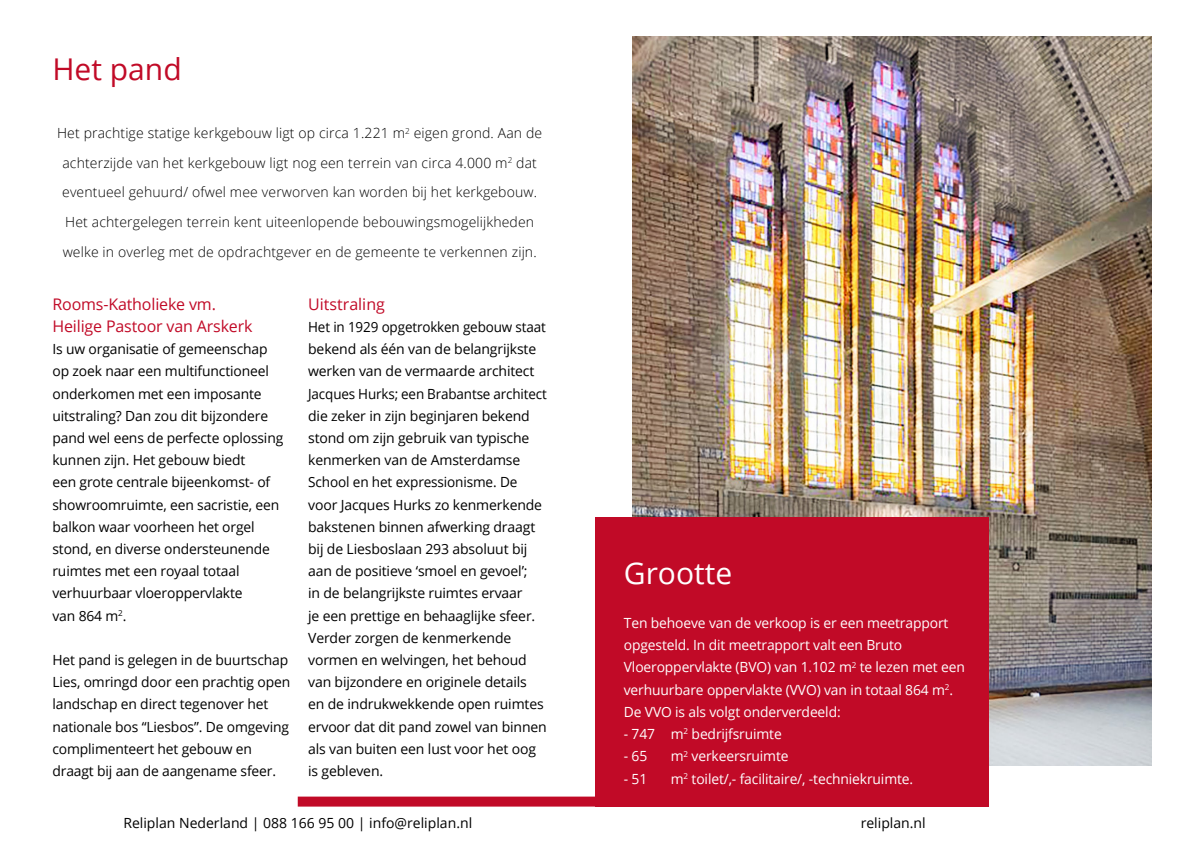
<style>
.page{position:relative;width:1191px;height:842px;background:#fff}
.page>*{position:absolute;margin:0;border:0;box-sizing:border-box;transform-origin:0 0}
.t1{font:30px "Open Sans";color:#c10a27}
.t2{font:30px "Open Sans";color:#fff}
.t3{font:16px/22.2px "Open Sans";letter-spacing:-.01em;color:#c10a27}
.t4{font:14px/22.2px "Open Sans";letter-spacing:-.01em;color:#000;scale:.96 1}
.t5{font:14px/22.2px "Open Sans";letter-spacing:-.01em;color:#000}
.t6{font:300 14px/29.6px "Open Sans";letter-spacing:.01em;color:#000;text-align:center}
.t7{font:14px/22.2px "Open Sans";letter-spacing:-.01em;color:#fff}
</style>
<div class="page">
<div style="left:298px;top:796px;width:297px;height:10px;background:#c10a27"></div>
<img style="left:633px;top:36px;width:518px;height:729px">
<div style="left:595px;top:517px;width:393px;height:289px;background:#c10a27"></div>
<p class="t1" style="left:52px;top:49px;width:131px">Het pand</p>
<p class="t6" style="left:57px;top:118px;width:487px">Het prachtige statige kerkgebouw ligt op circa 1.221 m<sup>2</sup> eigen grond. Aan de achterzijde van het kerkgebouw ligt nog een terrein van circa 4.000 m<sup>2</sup> dat eventueel gehuurd/ ofwel mee verworven kan worden bij het kerkgebouw.<br>Het achtergelegen terrein kent uiteenlopende bebouwingsmogelijkheden welke in overleg met de opdrachtgever en de gemeente te verkennen zijn.</p>
<p class="t3" style="left:52px;top:292px;width:201px">Rooms-Katholieke vm.<br>Heilige Pastoor van Arskerk</p>
<p class="t5" style="left:52px;top:338px;width:232px">Is uw organisatie of gemeenschap op zoek naar een multifunctioneel onderkomen met een imposante uitstraling? Dan zou dit bijzondere pand wel eens de perfecte oplossing kunnen zijn. Het gebouw biedt<br>een grote centrale bijeenkomst- of showroomruimte, een sacristie, een balkon waar voorheen het orgel stond, en diverse ondersteunende ruimtes met een royaal totaal verhuurbaar vloeroppervlakte<br>van 864 m<sup>2</sup>.</p>
<p class="t5" style="left:52px;top:648px;width:239px">Het pand is gelegen in de buurtschap Lies, omringd door een prachtig open landschap en direct tegenover het nationale bos “Liesbos”. De omgeving complimenteert het gebouw en draagt bij aan de aangename sfeer.</p>
<p class="t3" style="left:308px;top:292px;width:78px">Uitstraling</p>
<p class="t4" style="left:308px;top:315px;width:250px">Het in 1929 opgetrokken gebouw staat bekend als één van de belangrijkste werken van de vermaarde architect Jacques Hurks; een Brabantse architect die zeker in zijn beginjaren bekend stond om zijn gebruik van typische kenmerken van de Amsterdamse School en het expressionisme. De voor Jacques Hurks zo kenmerkende bakstenen binnen afwerking draagt bij de Liesboslaan 293 absoluut bij aan de positieve ‘smoel en gevoel’;<br>in de belangrijkste ruimtes ervaar<br>je een prettige en behaaglijke sfeer.<br>Verder zorgen de kenmerkende vormen en welvingen, het behoud van bijzondere en originele details<br>en de indrukwekkende open ruimtes ervoor dat dit pand zowel van binnen als van buiten een lust voor het oog is gebleven.</p>
<p class="t2" style="left:624px;top:552px;width:110px">Grootte</p>
<p class="t7" style="left:624px;top:611px;width:342px">Ten behoeve van de verkoop is er een meetrapport opgesteld. In dit meetrapport valt een Bruto Vloeroppervlakte (BVO) van 1.102 m<sup>2</sup> te lezen met een verhuurbare oppervlakte (VVO) van in totaal 864 m<sup>2</sup>.<br>De VVO is als volgt onderverdeeld:</p>
<p class="t7" style="left:624px;top:722px;width:159px">- 747 m<sup>2</sup> bedrijfsruimte</p>
<p class="t7" style="left:624px;top:745px;width:25px">- 65</p>
<p class="t7" style="left:671px;top:745px;width:119px">m<sup>2</sup> verkeersruimte</p>
<p class="t7" style="left:624px;top:767px;width:25px">- 51</p>
<p class="t7" style="left:671px;top:767px;width:244px">m<sup>2</sup> toilet/,- facilitaire/, -techniekruimte.</p>
<p class="t5" style="left:123px;top:811px;width:350px">Reliplan Nederland | 088 166 95 00 | info@reliplan.nl</p>
<p class="t5" style="left:860px;top:811px;width:67px">reliplan.nl</p>
</div>
